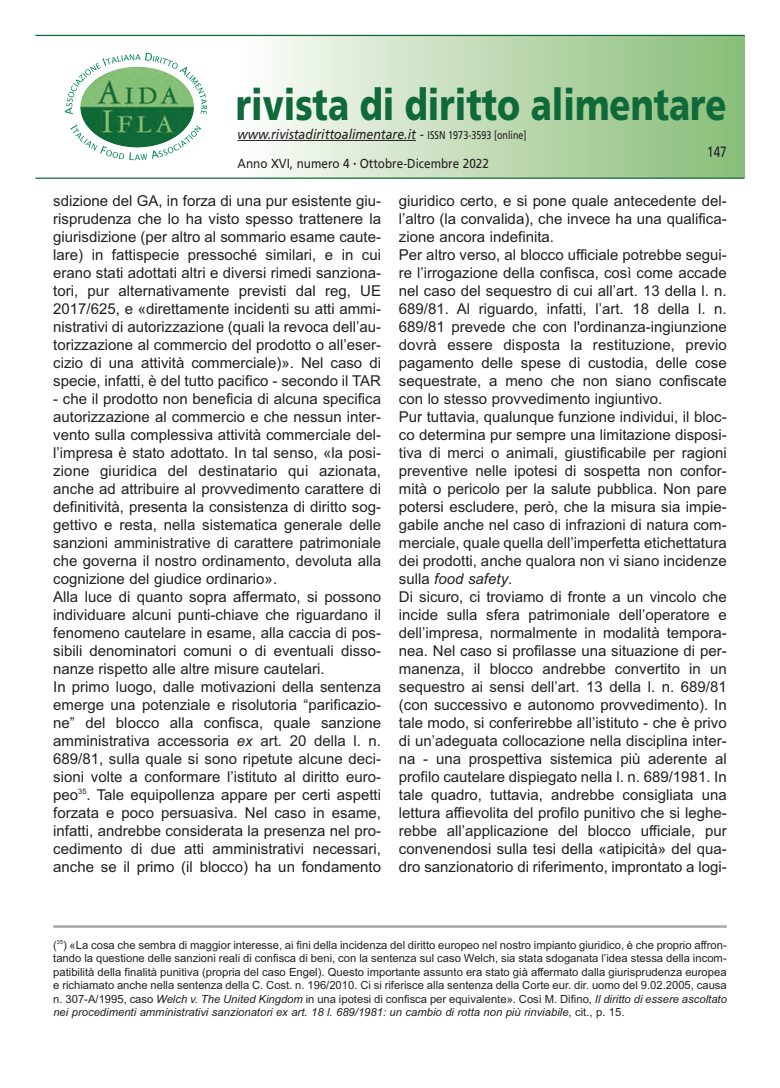
<style>
.page{position:relative;width:780px;height:1088px;background:#fff}
.page>*{position:absolute;margin:0;border:0;box-sizing:border-box;transform-origin:0 0}
.t1{font:900 43.75px "Frutiger";color:#106938;scale:.79 1}
.t2{font:15px/18px "Arial";color:#231f20}
.t3{font:15px "Frutiger";color:#231f20;scale:.78 1}
.t4{font:italic 13.75px "Frutiger";color:#231f20;scale:.9 1}
.t5{font:13px "Frutiger";color:#231f20;scale:.9 1}
.t6{font:11.25px/13.5px "Arial";color:#231f20;text-align:justify}
.s1{font-style:normal;font-size:11.25px}
.s2{font-style:italic}
</style>
<div class="page">
<div style="left:237px;top:35px;width:507px;height:142px;background:linear-gradient(to right,#fdfcfa,#87bc76)"></div>
<hr style="left:35px;top:35px;width:709px;height:1px;background:#106938">
<hr style="left:35px;top:178px;width:709px;height:1px;background:#106938">
<hr style="left:237px;top:140px;width:179px;height:1px;background:#231f20">
<svg style="left:70px;top:125px;width:131px;height:35px"></svg>
<svg style="left:65px;top:53px;width:142px;height:62px"></svg>
<hr style="left:53px;top:925px;width:673px;height:3px;background:#a8a9ad">
<h1 class="t1" style="left:236px;top:87px;width:623px">rivista di diritto alimentare</h1>
<p class="t4" style="left:237px;top:129px;width:322px">www.rivistadirittoalimentare.it - <span class="s1">ISSN 1973-3593 [online]</span></p>
<p class="t5" style="left:237px;top:158px;width:281px">Anno XVI, numero 4 <sup>•</sup> Ottobre-Dicembre 2022</p>
<p class="t3" style="left:707px;top:145px;width:27px">147</p>
<p class="t2" style="left:53px;top:192px;width:329px;text-align:justify">sdizione del GA, in forza di una pur esistente giu&shy;risprudenza che lo ha visto spesso trattenere la giurisdizione (per altro al sommario esame caute&shy;lare) in fattispecie pressoché similari, e in cui erano stati adottati altri e diversi rimedi sanziona&shy;tori, pur alternativamente previsti dal reg, UE 2017/625, e «direttamente incidenti su atti ammi&shy;nistrativi di autorizzazione (quali la revoca dell’au&shy;torizzazione al commercio del prodotto o all’eser&shy;cizio di una attività commerciale)». Nel caso di specie, infatti, è del tutto pacifico - secondo il tAR</p>
<p class="t2" style="left:53px;top:390px;width:329px">- che il prodotto non beneficia di alcuna specifica autorizzazione al commercio e che nessun inter&shy;vento sulla complessiva attività commerciale del&shy;l’impresa è stato adottato. In tal senso, «la posi&shy;zione giuridica del destinatario qui azionata, anche ad attribuire al provvedimento carattere di definitività, presenta la consistenza di diritto sog&shy;gettivo e resta, nella sistematica generale delle sanzioni amministrative di carattere patrimoniale che governa il nostro ordinamento, devoluta alla cognizione del giudice ordinario».<br>Alla luce di quanto sopra affermato, si possono individuare alcuni punti-chiave che riguardano il fenomeno cautelare in esame, alla caccia di pos&shy;sibili denominatori comuni o di eventuali disso&shy;nanze rispetto alle altre misure cautelari.<br>In primo luogo, dalle motivazioni della sentenza emerge una potenziale e risolutoria “parificazio&shy;ne” del blocco alla confisca, quale sanzione amministrativa accessoria <span class="s2">ex</span> art. 20 della l. n.<br>689/81, sulla quale si sono ripetute alcune deci&shy;sioni volte a conformare l’istituto al diritto euro&shy;peo<sup>35</sup>. tale equipollenza appare per certi aspetti forzata e poco persuasiva. Nel caso in esame, infatti, andrebbe considerata la presenza nel pro&shy;cedimento di due atti amministrativi necessari, anche se il primo (il blocco) ha un fondamento</p>
<p class="t2" style="left:399px;top:192px;width:329px">giuridico certo, e si pone quale antecedente del&shy;l’altro (la convalida), che invece ha una qualifica&shy;zione ancora indefinita.<br>Per altro verso, al blocco ufficiale potrebbe segui&shy;re l’irrogazione della confisca, così come accade nel caso del sequestro di cui all’art. 13 della l. n.<br>689/81. Al riguardo, infatti, l’art. 18 della l. n.<br>689/81 prevede che con l'ordinanza-ingiunzione dovrà essere disposta la restituzione, previo pagamento delle spese di custodia, delle cose sequestrate, a meno che non siano confiscate con lo stesso provvedimento ingiuntivo.<br>Pur tuttavia, qualunque funzione individui, il bloc&shy;co determina pur sempre una limitazione disposi&shy;tiva di merci o animali, giustificabile per ragioni preventive nelle ipotesi di sospetta non confor&shy;mità o pericolo per la salute pubblica. Non pare potersi escludere, però, che la misura sia impie&shy;gabile anche nel caso di infrazioni di natura com&shy;merciale, quale quella dell’imperfetta etichettatura dei prodotti, anche qualora non vi siano incidenze sulla <span class="s2">food safety</span>.<br>Di sicuro, ci troviamo di fronte a un vincolo che incide sulla sfera patrimoniale dell’operatore e dell’impresa, normalmente in modalità tempora&shy;nea. Nel caso si profilasse una situazione di per&shy;manenza, il blocco andrebbe convertito in un sequestro ai sensi dell’art. 13 della l. n. 689/81 (con successivo e autonomo provvedimento). In tale modo, si conferirebbe all’istituto - che è privo di un’adeguata collocazione nella disciplina inter&shy;na - una prospettiva sistemica più aderente al profilo cautelare dispiegato nella l. n. 689/1981. In tale quadro, tuttavia, andrebbe consigliata una lettura affievolita del profilo punitivo che si leghe&shy;rebbe all’applicazione del blocco ufficiale, pur convenendosi sulla tesi della «atipicità» del qua&shy;dro sanzionatorio di riferimento, improntato a logi-</p>
<p class="t6" style="left:53px;top:938px;width:675px">(<sup>35</sup>) «La cosa che sembra di maggior interesse, ai fini della incidenza del diritto europeo nel nostro impianto giuridico, è che proprio affron&shy;tando la questione delle sanzioni reali di confisca di beni, con la sentenza sul caso Welch, sia stata sdoganata l’idea stessa della incom&shy;patibilità della finalità punitiva (propria del caso Engel). questo importante assunto era stato già affermato dalla giurisprudenza europea e richiamato anche nella sentenza della C. Cost. n. 196/2010. Ci si riferisce alla sentenza della Corte eur. dir. uomo del 9.02.2005, causa n. 307-A/1995, caso <span class="s2">Welch v. The United Kingdom</span> in una ipotesi di confisca per equivalente». Così m. Difino, <span class="s2">Il diritto di essere ascoltato nei procedimenti amministrativi sanzionatori ex art. 18 l. 689/1981: un cambio di rotta non più rinviabile</span>, cit., p. 15.</p>
</div>
